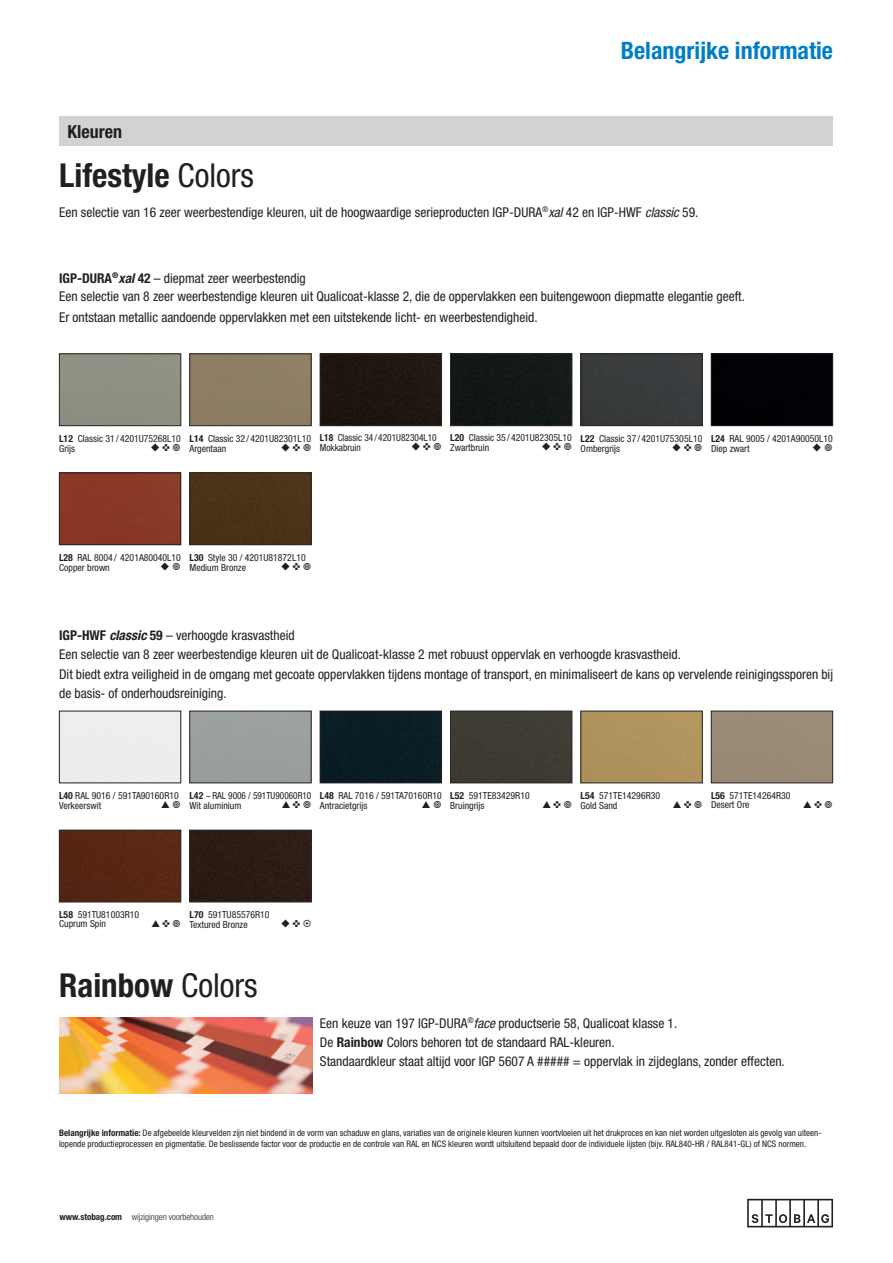
<style>
.page{position:relative;width:893px;height:1263px;background:#fff}
.page>*{position:absolute;margin:0;border:0;box-sizing:border-box;transform-origin:0 0}
.t1{font:700 condensed 33px "Helvetica Neue LT Pro";color:#231f20}
.t2{font:700 condensed 24px "Helvetica Neue LT Pro";color:#007ec5}
.t3{font:700 condensed 18px "Helvetica Neue LT Pro";color:#231f20}
.t4{font:condensed 13.5px/19.5px "Helvetica Neue LT Pro";color:#231f20}
.t5{font:condensed 9.75px/9.8px "Helvetica Neue LT Pro";color:#231f20}
.t6{font:condensed 9.75px/9.8px "Helvetica Neue LT Pro";color:#231f20;scale:.95 1}
.t7{font:condensed 9.75px/9.8px "Helvetica Neue LT Pro";color:#231f20;scale:.96 1}
.t8{font:condensed 9px/10.8px "Helvetica Neue LT Pro";color:#231f20}
.t9{font:300 condensed 9px "Helvetica Neue LT Pro";color:#231f20}
.s1{font-weight:400}
.s2{font-style:italic}
.s3{font-weight:700}
.s4{font-weight:700;font-style:italic}
</style>
<div class="page">
<svg style="left:747px;top:1199px;width:86px;height:28px"></svg>
<div style="left:59px;top:354px;width:122px;height:72px;border:1px solid #231f20"></div>
<div style="left:583px;top:713px;width:117px;height:68px;background:#b0935d"></div>
<div style="left:322px;top:356px;width:118px;height:68px;background:#1f1610"></div>
<div style="left:320px;top:354px;width:122px;height:72px;border:1px solid #231f20"></div>
<div style="left:61px;top:832px;width:118px;height:68px;background:#582614"></div>
<div style="left:59px;top:830px;width:122px;height:72px;border:1px solid #231f20"></div>
<div style="left:192px;top:356px;width:117px;height:68px;background:#8e7e63"></div>
<div style="left:190px;top:354px;width:121px;height:72px;border:1px solid #231f20"></div>
<div style="left:711px;top:711px;width:122px;height:72px;border:1px solid #231f20"></div>
<div style="left:452px;top:356px;width:118px;height:68px;background:#121817"></div>
<div style="left:450px;top:354px;width:122px;height:72px;border:1px solid #231f20"></div>
<div style="left:192px;top:832px;width:117px;height:68px;background:#2b1c14"></div>
<div style="left:190px;top:830px;width:121px;height:72px;border:1px solid #231f20"></div>
<div style="left:583px;top:356px;width:117px;height:68px;background:#383b3d"></div>
<div style="left:581px;top:354px;width:121px;height:72px;border:1px solid #231f20"></div>
<div style="left:61px;top:475px;width:118px;height:68px;background:#883825"></div>
<div style="left:59px;top:473px;width:122px;height:72px;border:1px solid #231f20"></div>
<div style="left:713px;top:356px;width:118px;height:68px;background:#010106"></div>
<div style="left:711px;top:354px;width:122px;height:72px;border:1px solid #231f20"></div>
<div style="left:192px;top:475px;width:117px;height:68px;background:#4a3217"></div>
<div style="left:190px;top:473px;width:121px;height:72px;border:1px solid #231f20"></div>
<div style="left:59px;top:711px;width:122px;height:72px;border:1px solid #231f20"></div>
<div style="left:190px;top:711px;width:121px;height:72px;border:1px solid #231f20"></div>
<div style="left:322px;top:713px;width:118px;height:68px;background:#0a1d24"></div>
<div style="left:320px;top:711px;width:122px;height:72px;border:1px solid #231f20"></div>
<div style="left:452px;top:713px;width:118px;height:68px;background:#3e3c33"></div>
<div style="left:450px;top:711px;width:122px;height:72px;border:1px solid #231f20"></div>
<img style="left:59px;top:1018px;width:253px;height:76px">
<div style="left:59px;top:117px;width:774px;height:29px;background:#d1d2d4"></div>
<h3 class="t3" style="left:68px;top:121px;width:56px">Kleuren</h3>
<h2 class="t2" style="left:621px;top:36px;width:214px">Belangrijke informatie</h2>
<h1 class="t1" style="left:59px;top:156px;width:196px">Lifestyle <span class="s1">Colors</span></h1>
<p class="t4" style="left:59px;top:202px;width:641px">Een selectie van 16 zeer weerbestendige kleuren, uit de hoogwaardige serieproducten IGP-DURA<sup>®</sup><span class="s2">xal</span> 42 en IGP-HWF <span class="s2">classic</span> 59.</p>
<p class="t4" style="left:59px;top:268px;width:687px;line-height:18.6px"><span class="s3">IGP-DURA</span><sup>®</sup><span class="s4">xal</span> <span class="s3">42</span> – diepmat zeer weerbestendig<br>Een selectie van 8 zeer weerbestendige kleuren uit Qualicoat-klasse 2, die de oppervlakken een buitengewoon diepmatte elegantie geeft.</p>
<p class="t4" style="left:59px;top:307px;width:480px">Er ontstaan metallic aandoende oppervlakken met een uitstekende licht- en weerbestendigheid.</p>
<p class="t5" style="left:59px;top:433px;width:123px"><span class="s3">L12</span> Classic 31 / 4201U75268L10<br>Grijs</p>
<p class="t5" style="left:189px;top:433px;width:123px"><span class="s3">L14</span> Classic 32 / 4201U82301L10<br>Argentaan</p>
<p class="t7" style="left:320px;top:433px;width:123px"><span class="s3">L18</span> Classic 34 / 4201U82304L10<br>Mokkabruin</p>
<p class="t5" style="left:450px;top:433px;width:123px"><span class="s3">L20</span> Classic 35 / 4201U82305L10<br>Zwartbruin</p>
<p class="t5" style="left:581px;top:433px;width:123px"><span class="s3">L22</span> Classic 37 / 4201U75305L10<br>Ombergrijs</p>
<p class="t5" style="left:711px;top:433px;width:123px"><span class="s3">L24</span> RAL 9005 / 4201A90050L10<br>Diep zwart</p>
<p class="t5" style="left:59px;top:552px;width:123px"><span class="s3">L28</span> RAL 8004 / 4201A80040L10<br>Copper brown</p>
<p class="t5" style="left:189px;top:552px;width:118px"><span class="s3">L30</span> Style 30 / 4201U81872L10<br>Medium Bronze</p>
<p class="t4" style="left:59px;top:625px;width:775px"><span class="s3">IGP-HWF</span> <span class="s4">classic</span> <span class="s3">59</span> – verhoogde krasvastheid<br>Een selectie van 8 zeer weerbestendige kleuren uit de Qualicoat-klasse 2 met robuust oppervlak en verhoogde krasvastheid.<br>Dit biedt extra veiligheid in de omgang met gecoate oppervlakken tijdens montage of transport, en minimaliseert de kans op vervelende reinigingssporen bij de basis- of onderhoudsreiniging.</p>
<p class="t5" style="left:59px;top:791px;width:121px"><span class="s3">L40</span> RAL 9016 / 591TA90160R10<br>Verkeerswit</p>
<p class="t6" style="left:189px;top:791px;width:130px"><span class="s3">L42</span> ~ RAL 9006 / 591TU90060R10<br>Wit aluminium</p>
<p class="t5" style="left:320px;top:791px;width:123px"><span class="s3">L48</span> RAL 7016 / 591TA70160R10<br>Antracietgrijs</p>
<p class="t5" style="left:450px;top:791px;width:81px"><span class="s3">L52</span> 591TE83429R10<br>Bruingrijs</p>
<p class="t5" style="left:59px;top:909px;width:81px"><span class="s3">L58</span> 591TU81003R10<br>Cuprum Spin</p>
<p class="t5" style="left:189px;top:910px;width:81px"><span class="s3">L70</span> 591TU85576R10<br>Textured Bronze</p>
<h1 class="t1" style="left:59px;top:965px;width:200px">Rainbow <span class="s1">Colors</span></h1>
<p class="t5" style="left:581px;top:791px;width:81px"><span class="s3">L54</span> 571TE14296R30<br>Gold Sand</p>
<p class="t5" style="left:711px;top:790px;width:81px"><span class="s3">L56</span> 571TE14264R30<br>Desert Ore</p>
<p class="t4" style="left:320px;top:1013px;width:466px;line-height:19px">Een keuze van 197 IGP-DURA<sup>®</sup><span class="s2">face</span> productserie 58, Qualicoat klasse 1.<br>De <span class="s3">Rainbow</span> Colors behoren tot de standaard RAL-kleuren.<br>Standaardkleur staat altijd voor IGP 5607 A ##### = oppervlak in zijdeglans, zonder effecten.</p>
<p class="t8" style="left:59px;top:1127px;width:764px"><span class="s3">Belangrijke informatie:</span> De afgebeelde kleurvelden zijn niet bindend in de vorm van schaduw en glans, variaties van de originele kleuren kunnen voortvloeien uit het drukproces en kan niet worden uitgesloten als gevolg van uiteen&shy;lopende productieprocessen en pigmentatie. De beslissende factor voor de productie en de controle van RAL en NCS kleuren wordt uitsluitend bepaald door de individuele lijsten (bijv. RAL840-HR / RAL841-GL) of NCS normen.</p>
<p class="t9" style="left:60px;top:1212px;width:156px"><span class="s3">www.stobag.com</span> wijzigingen voorbehouden</p>
</div>
